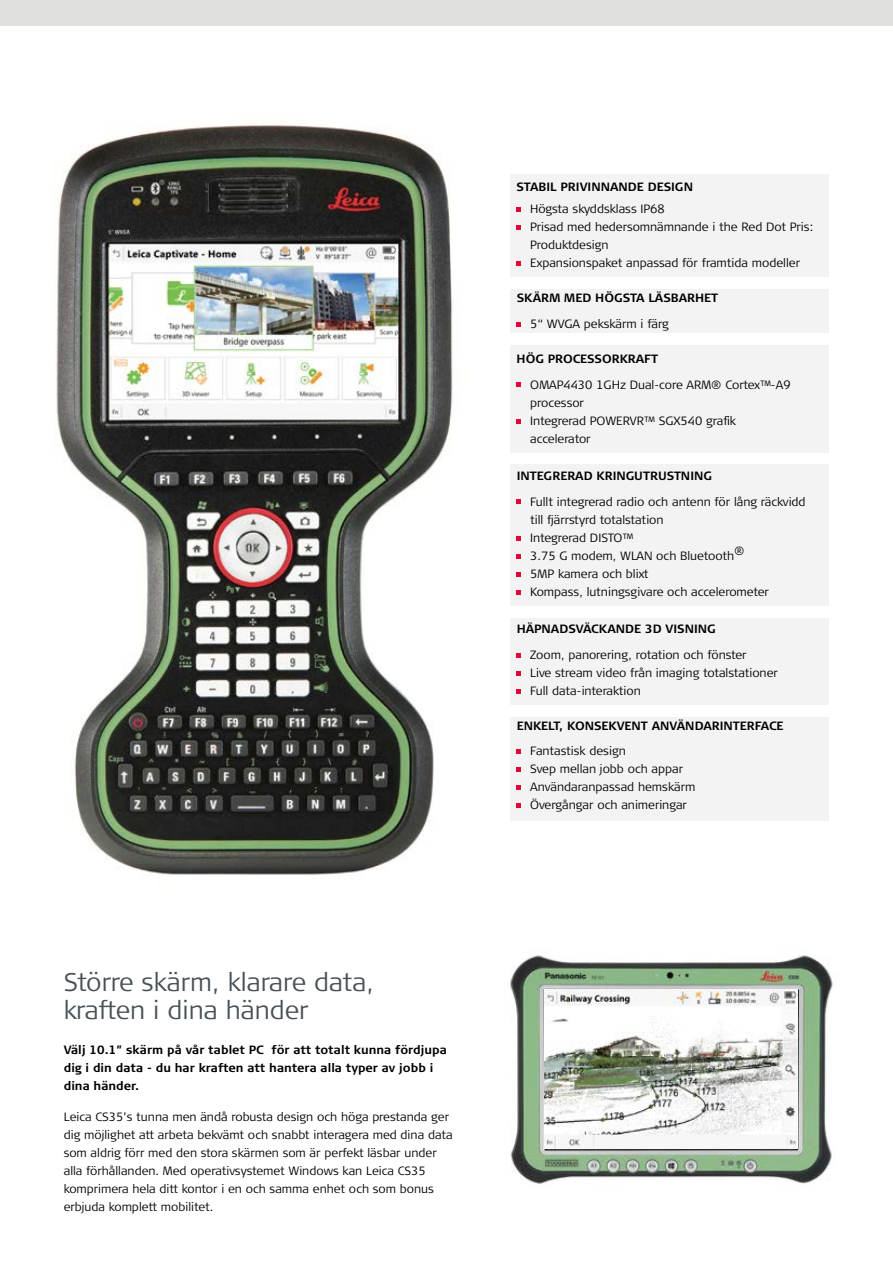
<style>
.page{position:relative;width:893px;height:1263px;background:#fff}
.page>*{position:absolute;margin:0;border:0;box-sizing:border-box;transform-origin:0 0}
.t1{font:300 25.5px/28.5px "Signa Column";color:#485156}
.t2{font:300 12px/18px "Signa Column";color:#000}
.t3{font:700 12px/18px "Signa Column";color:#000}
</style>
<div class="page">
<img style="left:56px;top:124px;width:397px;height:751px">
<div style="left:510px;top:717px;width:319px;height:104px;background:#f3f3f3"></div>
<div style="left:510px;top:345px;width:319px;height:107px;background:#f3f3f3"></div>
<div style="left:0;top:0;width:893px;height:26px;background:#e0e0df"></div>
<div style="left:510px;top:174px;width:319px;height:103px;background:#f3f3f3"></div>
<div style="left:510px;top:289px;width:319px;height:44px;background:#f3f3f3"></div>
<div style="left:510px;top:464px;width:319px;height:142px;background:#f3f3f3"></div>
<div style="left:510px;top:618px;width:319px;height:87px;background:#f3f3f3"></div>
<svg style="left:517px;top:207px;width:4px;height:4px"></svg>
<svg style="left:517px;top:225px;width:4px;height:4px"></svg>
<svg style="left:517px;top:261px;width:4px;height:4px"></svg>
<svg style="left:517px;top:322px;width:4px;height:4px"></svg>
<svg style="left:517px;top:383px;width:4px;height:4px"></svg>
<svg style="left:517px;top:419px;width:4px;height:4px"></svg>
<svg style="left:517px;top:500px;width:4px;height:4px"></svg>
<svg style="left:517px;top:536px;width:4px;height:4px"></svg>
<svg style="left:517px;top:554px;width:4px;height:4px"></svg>
<svg style="left:517px;top:572px;width:4px;height:4px"></svg>
<svg style="left:517px;top:590px;width:4px;height:4px"></svg>
<svg style="left:517px;top:653px;width:4px;height:4px"></svg>
<svg style="left:517px;top:671px;width:4px;height:4px"></svg>
<svg style="left:517px;top:689px;width:4px;height:4px"></svg>
<svg style="left:517px;top:750px;width:4px;height:4px"></svg>
<svg style="left:517px;top:768px;width:4px;height:4px"></svg>
<svg style="left:517px;top:786px;width:4px;height:4px"></svg>
<svg style="left:517px;top:804px;width:4px;height:4px"></svg>
<img style="left:510px;top:955px;width:323px;height:229px">
<img style="left:544px;top:989px;width:253px;height:160px">
<h1 class="t1" style="left:64px;top:968px;width:312px">Större skärm, klarare data, kraften i dina händer</h1>
<p class="t3" style="left:64px;top:1041px;width:385px">Välj 10.1” skärm på vår tablet PC för att totalt kunna fördjupa dig i din data - du har kraften att hantera alla typer av jobb i dina händer.</p>
<p class="t2" style="left:64px;top:1108px;width:390px">Leica CS35’s tunna men ändå robusta design och höga prestanda ger dig möjlighet att arbeta bekvämt och snabbt interagera med dina data som aldrig förr med den stora skärmen som är perfekt läsbar under alla förhållanden. Med operativsystemet Windows kan Leica CS35 komprimera hela ditt kontor i en och samma enhet och som bonus erbjuda komplett mobilitet.</p>
<p class="t3" style="left:517px;top:178px;width:178px">STABIL PRIVINNANDE DESIGN</p>
<p class="t2" style="left:530px;top:200px;width:284px">Högsta skyddsklass IP68<br>Prisad med hedersomnämnande i the Red Dot Pris:<br>Produktdesign<br>Expansionspaket anpassad för framtida modeller</p>
<p class="t3" style="left:517px;top:289px;width:203px">SKÄRM MED HÖGSTA LÄSBARHET</p>
<p class="t2" style="left:530px;top:315px;width:140px">5“ WVGA pekskärm i färg</p>
<p class="t3" style="left:517px;top:350px;width:143px">HÖG PROCESSORKRAFT</p>
<p class="t2" style="left:530px;top:376px;width:262px">OMAP4430 1GHz Dual-core ARM® Cortex™-A9 processor<br>Integrerad POWERVR™ SGX540 grafik accelerator</p>
<p class="t3" style="left:517px;top:467px;width:197px">INTEGRERAD KRINGUTRUSTNING</p>
<p class="t2" style="left:530px;top:493px;width:277px">Fullt integrerad radio och antenn för lång räckvidd till fjärrstyrd totalstation<br>Integrerad DISTO™<br>3.75 G modem, WLAN och Bluetooth®<br>5MP kamera och blixt<br>Kompass, lutningsgivare och accelerometer</p>
<p class="t3" style="left:517px;top:620px;width:200px">HÄPNADSVÄCKANDE 3D VISNING</p>
<p class="t2" style="left:530px;top:646px;width:249px">Zoom, panorering, rotation och fönster<br>Live stream video från imaging totalstationer<br>Full data-interaktion</p>
<p class="t3" style="left:517px;top:717px;width:268px">ENKELT, KONSEKVENT ANVÄNDARINTERFACE</p>
<p class="t2" style="left:530px;top:742px;width:167px">Fantastisk design<br>Svep mellan jobb och appar<br>Användaranpassad hemskärm<br>Övergångar och animeringar</p>
</div>
